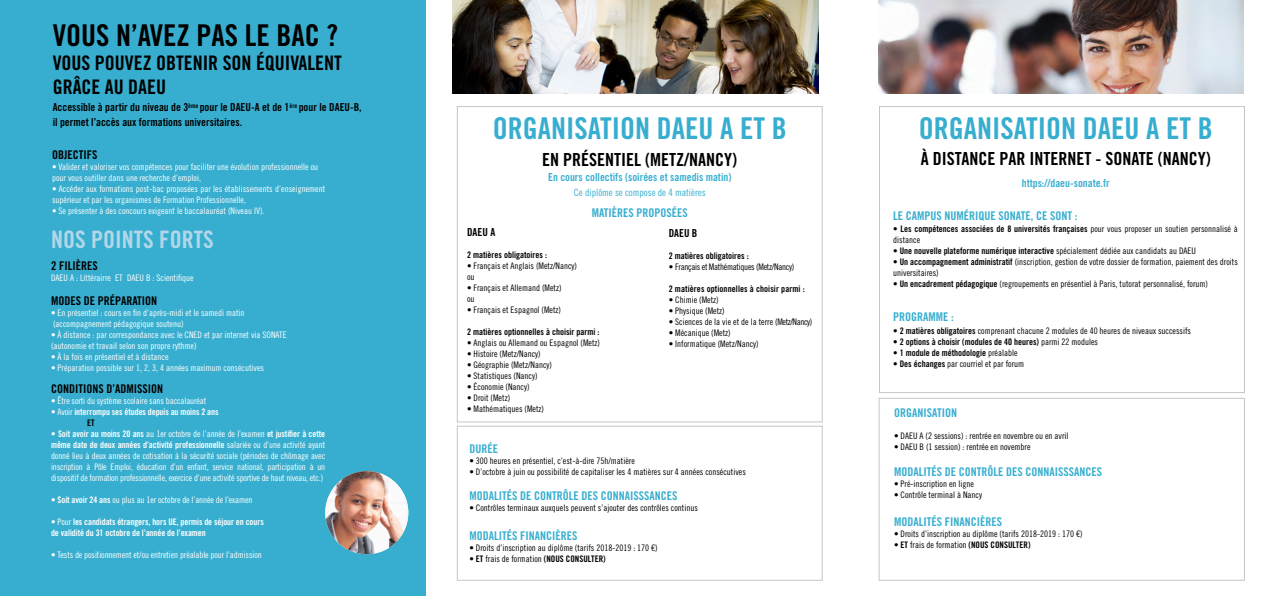
<style>
.page{position:relative;width:1276px;height:596px;background:#fff}
.page>*{position:absolute;margin:0;border:0;box-sizing:border-box;transform-origin:0 0}
.t1{font:30px "Trade Gothic LT Std Bd Cn 20";color:#37aecf}
.t2{font:30px "Trade Gothic LT Std Bd Cn 20";color:#000}
.t3{font:24px "Trade Gothic LT Std Bd Cn 20";color:#b1d7e8}
.t4{font:20px/24px "Trade Gothic LT Std Bd Cn 20";color:#000}
.t5{font:18px "Trade Gothic LT Std Bd Cn 20";color:#000}
.t6{font:12px "Trade Gothic LT Std Bd Cn 20";color:#37aecf}
.t7{font:12px "Trade Gothic LT Std Bd Cn 20";color:#000}
.t8{font:11px/15px "Trade Gothic LT Std Bd Cn 20";color:#000}
.t9{font:11px "Trade Gothic LT Std Bd Cn 20";color:#37aecf}
.t10{font:10px "Trade Gothic LT Std Cn 18";color:#37aecf}
.t11{font:9px/11px "Trade Gothic LT Std Cn 18";color:#000}
.t12{font:9px/11px "Trade Gothic LT Std Cn 18";color:#fff}
.t13{font:9px "Trade Gothic LT Std Bd Cn 20";color:#000}
.t14{font:9px/11px "Trade Gothic LT Std Bd Cn 20";letter-spacing:-.01em;color:#fff}
.t15{font:9px "Trade Gothic LT Std Cn 18";letter-spacing:-.03em;color:#000}
.s1{font-family:"Trade Gothic LT Std Cn 18"}
.s2{color:#000}
.s3{font-family:"Trade Gothic LT Std Bd Cn 20"}
</style>
<div class="page">
<div style="left:0;top:0;width:425px;height:595px;background:#37aecf"></div>
<img style="left:453px;top:0;width:366px;height:94px">
<img style="left:878px;top:0;width:366px;height:94px">
<div style="left:457px;top:106px;width:365px;height:316px;border:1px solid #c6c6c6"></div>
<div style="left:879px;top:106px;width:366px;height:287px;border:1px solid #c6c6c6"></div>
<div style="left:457px;top:425px;width:365px;height:155px;border:1px solid #c6c6c6"></div>
<div style="left:878px;top:397px;width:367px;height:183px;border:1px solid #c6c6c6"></div>
<img style="left:325px;top:471px;width:83px;height:83px;border-radius:42px">
<h1 class="t2" style="left:53px;top:17px;width:287px">VOUS N’AVEZ PAS LE BAC ?</h1>
<h3 class="t4" style="left:53px;top:51px;width:291px">VOUS POUVEZ OBTENIR SON ÉQUIVALENT<br>GRÂCE AU DAEU</h3>
<p class="t8" style="left:53px;top:100px;width:310px">Accessible à partir du niveau de 3<sup>ème</sup> pour le DAEU-A et de 1<sup>ère</sup> pour le DAEU-B, il permet l’accès aux formations universitaires.</p>
<h3 class="t7" style="left:52px;top:147px;width:47px">OBJECTIFS</h3>
<p class="t12" style="left:52px;top:161px;width:268px">• Valider et valoriser vos compétences pour faciliter une évolution professionnelle ou pour vous outiller dans une recherche d’emploi,</p>
<p class="t12" style="left:52px;top:183px;width:275px">• Accéder aux formations post-bac proposées par les établissements d’enseignement supérieur et par les organismes de Formation Professionnelle,</p>
<p class="t12" style="left:52px;top:205px;width:214px">• Se présenter à des concours exigeant le baccalauréat (Niveau IV).</p>
<h2 class="t3" style="left:51px;top:225px;width:164px">NOS POINTS FORTS</h2>
<h3 class="t7" style="left:51px;top:258px;width:48px">2 FILIÈRES</h3>
<p class="t12" style="left:51px;top:272px;width:144px">DAEU A : Littérairre ET DAEU B : Scientifique</p>
<h3 class="t7" style="left:51px;top:293px;width:108px">MODES DE PRÉPARATION</h3>
<p class="t12" style="left:51px;top:307px;width:195px">• En présentiel : cours en fin d’après-midi et le samedi matin (accompagnement pédagogique soutenu)</p>
<p class="t12" style="left:51px;top:329px;width:237px">• À distance : par correspondance avec le CNED et par internet via SONATE (autonomie et travail selon son propre rythme)</p>
<p class="t12" style="left:51px;top:351px;width:119px">• À la fois en présentiel et à distance</p>
<p class="t12" style="left:51px;top:362px;width:214px">• Préparation possible sur 1, 2, 3, 4 années maximum consécutives</p>
<h3 class="t7" style="left:51px;top:381px;width:113px">CONDITIONS D’ADMISSION</h3>
<p class="t12" style="left:51px;top:395px;width:157px">• Être sorti du système scolaire sans baccalauréat</p>
<p class="t14" style="left:87px;top:406px;width:133px;text-indent:-36px"><span class="s1">• Avoir</span> interrompu ses études depuis au moins 2 ans<br><span class="s2">ET</span></p>
<p class="t14" style="left:51px;top:428px;width:276px"><span class="s1">•</span> Soit avoir au moins 20 ans <span class="s1">au 1er octobre de l’année de l’examen</span> et justifier à cette même date de deux années d’activité professionnelle <span class="s1">salariée ou d’une activité ayant</span></p>
<p class="t12" style="left:51px;top:450px;width:276px;text-align:justify">donné lieu à deux années de cotisation à la sécurité sociale (périodes de chômage avec inscription à Pôle Emploi, éducation d’un enfant, service national, participation à un dispositif de formation professionnelle, exercice d’une activité sportive de haut niveau, etc.)</p>
<p class="t12" style="left:51px;top:494px;width:203px">• <span class="s3">Soit avoir 24 ans</span> ou plus au 1er octobre de l’année de l’examen</p>
<p class="t14" style="left:51px;top:516px;width:214px"><span class="s1">• Pour</span> les candidats étrangers, hors UE, permis de séjour en cours de validité du 31 octobre de l’année de l’examen</p>
<p class="t12" style="left:51px;top:549px;width:212px">• Tests de positionnement et/ou entretien préalable pour l’admission</p>
<h1 class="t1" style="left:493px;top:110px;width:295px">ORGANISATION DAEU A ET B</h1>
<h1 class="t1" style="left:919px;top:110px;width:295px">ORGANISATION DAEU A ET B</h1>
<h3 class="t5" style="left:542px;top:148px;width:196px">EN PRÉSENTIEL (METZ/NANCY)</h3>
<p class="t9" style="left:548px;top:170px;width:185px">En cours collectifs (soirées et samedis matin)</p>
<p class="t10" style="left:574px;top:186px;width:133px">Ce diplôme se compose de 4 matières</p>
<h3 class="t6" style="left:591px;top:205px;width:98px">MATIÈRES PROPOSÉES</h3>
<p class="t8" style="left:467px;top:224px;width:30px">DAEU A</p>
<p class="t13" style="left:467px;top:249px;width:81px">2 matières obligatoires :</p>
<p class="t11" style="left:467px;top:260px;width:111px">• Français et Anglais (Metz/Nancy) ou</p>
<p class="t11" style="left:467px;top:282px;width:96px">• Français et Allemand (Metz) ou</p>
<p class="t11" style="left:467px;top:304px;width:95px">• Français et Espagnol (Metz)</p>
<p class="t13" style="left:467px;top:326px;width:134px">2 matières optionnelles à choisir parmi :</p>
<p class="t11" style="left:467px;top:337px;width:134px">• Anglais ou Allemand ou Espagnol (Metz)</p>
<p class="t11" style="left:467px;top:348px;width:75px">• Histoire (Metz/Nancy)</p>
<p class="t11" style="left:467px;top:359px;width:86px">• Géographie (Metz/Nancy)</p>
<p class="t11" style="left:467px;top:370px;width:72px">• Statistiques (Nancy)</p>
<p class="t11" style="left:467px;top:381px;width:64px">• Économie (Nancy)</p>
<p class="t11" style="left:467px;top:392px;width:45px">• Droit (Metz)</p>
<p class="t11" style="left:467px;top:403px;width:78px">• Mathématiques (Metz)</p>
<h3 class="t6" style="left:469px;top:440px;width:30px">DURÉE</h3>
<p class="t11" style="left:469px;top:454px;width:167px">• 300 heures en présentiel, c’est-à-dire 75h/matière</p>
<p class="t11" style="left:469px;top:465px;width:278px">• D’octobre à juin ou possibilité de capitaliser les 4 matières sur 4 années consécutives</p>
<h3 class="t6" style="left:469px;top:488px;width:209px">MODALITÉS DE CONTRÔLE DES CONNAISSSANCES</h3>
<p class="t11" style="left:469px;top:502px;width:230px">• Contrôles terminaux auxquels peuvent s’ajouter des contrôles continus</p>
<h3 class="t6" style="left:469px;top:528px;width:109px">MODALITÉS FINANCIÈRES</h3>
<p class="t11" style="left:469px;top:541px;width:190px">• Droits d’inscription au diplôme (tarifs 2018-2019 : 170 €)</p>
<p class="t11" style="left:469px;top:552px;width:138px">• <span class="s3">ET</span> frais de formation <span class="s3">(NOUS CONSULTER)</span></p>
<p class="t8" style="left:669px;top:225px;width:30px">DAEU B</p>
<p class="t13" style="left:669px;top:250px;width:81px">2 matières obligatoires :</p>
<p class="t15" style="left:669px;top:261px;width:127px">• Français et Mathématiques (Metz/Nancy)</p>
<p class="t13" style="left:669px;top:283px;width:138px">2 matières optionnelles à choisir parmi :</p>
<p class="t11" style="left:669px;top:294px;width:51px">• Chimie (Metz)</p>
<p class="t11" style="left:669px;top:305px;width:57px">• Physique (Metz)</p>
<p class="t11" style="left:669px;top:316px;width:145px">• Sciences de la vie et de la terre (Metz/Nancy)</p>
<p class="t11" style="left:669px;top:327px;width:63px">• Mécanique (Metz)</p>
<p class="t11" style="left:669px;top:338px;width:91px">• Informatique (Metz/Nancy)</p>
<h3 class="t5" style="left:921px;top:147px;width:291px">À DISTANCE PAR INTERNET - SONATE (NANCY)</h3>
<p class="t9" style="left:1021px;top:176px;width:89px">https://daeu-sonate.fr</p>
<h3 class="t6" style="left:893px;top:209px;width:186px">LE CAMPUS NUMÉRIQUE SONATE, CE SONT :</h3>
<p class="t13" style="left:893px;top:223px;width:346px"><span class="s1">•</span> Les compétences associées de 8 universités françaises <span class="s1">pour vous proposer un soutien personnalisé à</span></p>
<p class="t11" style="left:893px;top:234px;width:28px">distance</p>
<p class="t13" style="left:893px;top:245px;width:304px"><span class="s1">•</span> Une nouvelle plateforme numérique interactive <span class="s1">spécialement dédiée aux candidats au DAEU</span></p>
<p class="t11" style="left:893px;top:256px;width:346px">• <span class="s3">Un accompagnement administratif</span> (inscription, gestion de votre dossier de formation, paiement des droits universitaires)</p>
<p class="t11" style="left:893px;top:278px;width:316px">• <span class="s3">Un encadrement pédagogique</span> (regroupements en présentiel à Paris, tutorat personnalisé, forum)</p>
<h3 class="t6" style="left:893px;top:309px;width:62px">PROGRAMME :</h3>
<p class="t11" style="left:893px;top:325px;width:299px">• <span class="s3">2 matières obligatoires</span> comprenant chacune 2 modules de 40 heures de niveaux successifs</p>
<p class="t13" style="left:893px;top:336px;width:206px"><span class="s1">•</span> 2 options à choisir (modules de 40 heures) <span class="s1">parmi 22 modules</span></p>
<p class="t13" style="left:893px;top:347px;width:126px"><span class="s1">•</span> 1 module de méthodologie <span class="s1">préalable</span></p>
<p class="t11" style="left:893px;top:357px;width:132px">• <span class="s3">Des échanges</span> par courriel et par forum</p>
<h3 class="t6" style="left:894px;top:405px;width:64px">ORGANISATION</h3>
<p class="t11" style="left:894px;top:430px;width:176px">• DAEU A (2 sessions) : rentrée en novembre ou en avril</p>
<p class="t11" style="left:894px;top:441px;width:138px">• DAEU B (1 session) : rentrée en novembre</p>
<h3 class="t6" style="left:894px;top:463px;width:209px">MODALITÉS DE CONTRÔLE DES CONNAISSSANCES</h3>
<p class="t11" style="left:894px;top:477px;width:81px">• Pré-inscription en ligne</p>
<p class="t11" style="left:894px;top:488px;width:89px">• Contrôle terminal à Nancy</p>
<h3 class="t6" style="left:894px;top:514px;width:109px">MODALITÉS FINANCIÈRES</h3>
<p class="t11" style="left:894px;top:528px;width:190px">• Droits d’inscription au diplôme (tarifs 2018-2019 : 170 €)</p>
<p class="t11" style="left:894px;top:539px;width:138px">• <span class="s3">ET</span> frais de formation <span class="s3">(NOUS CONSULTER)</span></p>
</div>
